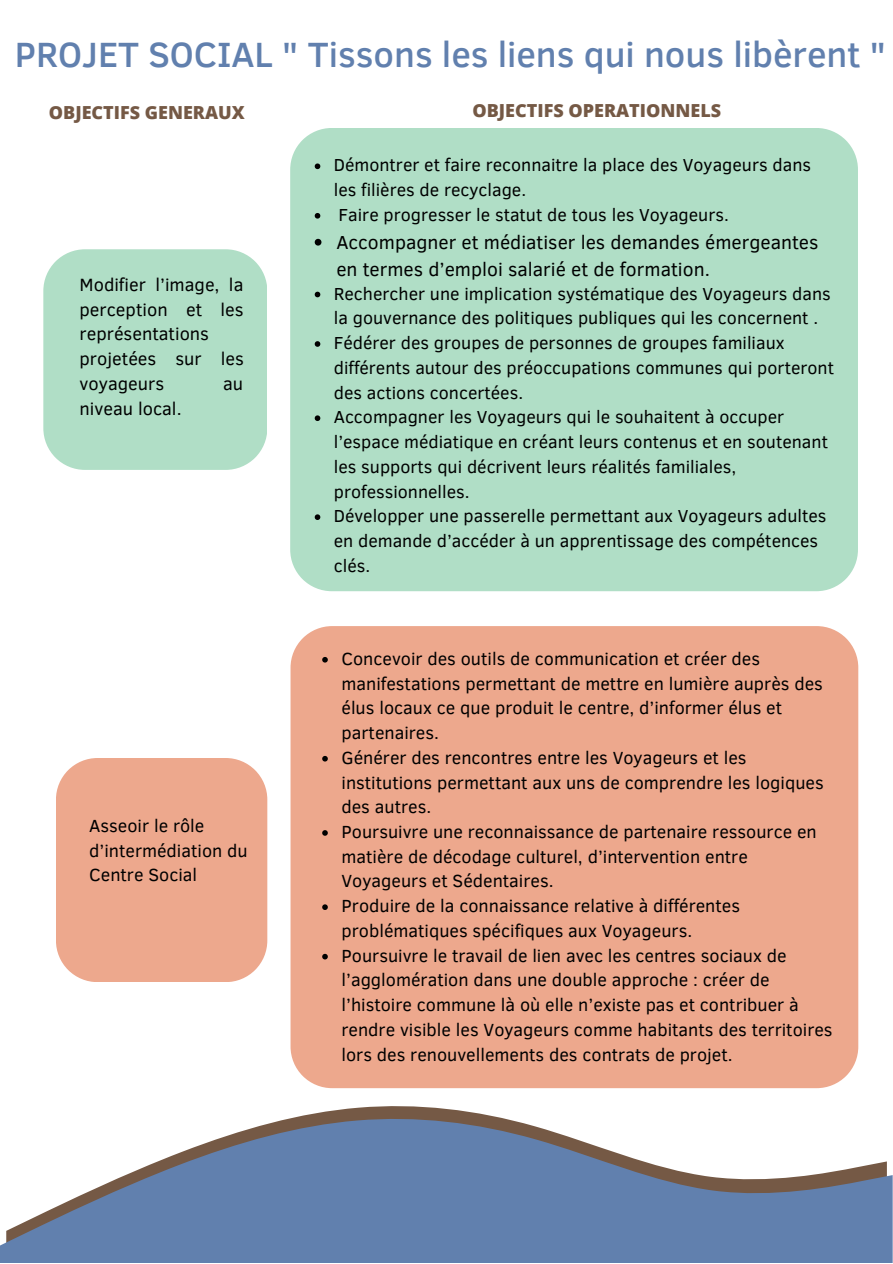
<style>
.page{position:relative;width:893px;height:1264px;background:#fff}
.page>*{position:absolute;margin:0;border:0;box-sizing:border-box;transform-origin:0 0}
.t1{font:500 36px "Clear Sans";color:#6180ae}
.t2{font:19.35px/27px "Clear Sans";color:#000}
.t3{font:18.15px/24.8px "Clear Sans";color:#000}
.t4{font:18px/24.8px "Clear Sans";color:#000}
.t5{font:800 18px "Open Sans";color:#755945}
.t6{font:17.85px/24.8px "Clear Sans";color:#000}
</style>
<div class="page">
<svg style="left:307px;top:1106px;width:180px;height:9px;fill:#755945"></svg>
<svg style="left:0;top:1115px;width:892px;height:147px;fill:#6180ae"></svg>
<div style="left:290px;top:626px;width:568px;height:462px;background:#eda88d"></div>
<div style="left:290px;top:128px;width:567px;height:463px;background:#b0dec6"></div>
<div style="left:56px;top:758px;width:211px;height:223px;background:#eda88d"></div>
<div style="left:43px;top:249px;width:224px;height:221px;background:#b0dec6"></div>
<svg style="left:315px;top:163px;width:5px;height:6px"></svg>
<svg style="left:315px;top:213px;width:5px;height:5px"></svg>
<svg style="left:315px;top:239px;width:6px;height:6px"></svg>
<svg style="left:315px;top:292px;width:5px;height:5px"></svg>
<svg style="left:315px;top:341px;width:5px;height:6px"></svg>
<svg style="left:315px;top:415px;width:5px;height:6px"></svg>
<svg style="left:315px;top:514px;width:5px;height:6px"></svg>
<svg style="left:322px;top:657px;width:6px;height:5px"></svg>
<svg style="left:322px;top:756px;width:6px;height:5px"></svg>
<svg style="left:322px;top:830px;width:6px;height:5px"></svg>
<svg style="left:322px;top:904px;width:6px;height:6px"></svg>
<svg style="left:322px;top:953px;width:6px;height:6px"></svg>
<p class="t1" style="left:15px;top:28px;width:872px">PROJET SOCIAL " Tissons les liens qui nous libèrent "</p>
<p class="t5" style="left:49px;top:100px;width:197px">OBJECTIFS GENERAUX</p>
<p class="t5" style="left:472px;top:98px;width:250px">OBJECTIFS OPERATIONNELS</p>
<p class="t3" style="left:80px;top:271px;width:166px">Modifier l’image, la perception et les représentations projetées sur les voyageurs</p>
<p class="t3" style="left:223px;top:370px;width:22px">au</p>
<p class="t3" style="left:80px;top:395px;width:103px">niveau local.</p>
<p class="t4" style="left:89px;top:812px;width:160px">Asseoir le rôle d’intermédiation du<br>Centre Social</p>
<p class="t6" style="left:334px;top:152px;width:479px">Démontrer et faire reconnaitre la place des Voyageurs dans les filières de recyclage.</p>
<p class="t6" style="left:338px;top:201px;width:392px">Faire progresser le statut de tous les Voyageurs.</p>
<p class="t2" style="left:336px;top:228px;width:483px">Accompagner et médiatiser les demandes émergeantes en termes d’emploi salarié et de formation.</p>
<p class="t6" style="left:334px;top:280px;width:498px">Rechercher une implication systématique des Voyageurs dans la gouvernance des politiques publiques qui les concernent .</p>
<p class="t6" style="left:334px;top:329px;width:501px">Fédérer des groupes de personnes de groupes familiaux différents autour des préoccupations communes qui porteront des actions concertées.</p>
<p class="t6" style="left:334px;top:404px;width:495px">Accompagner les Voyageurs qui le souhaitent à occuper l’espace médiatique en créant leurs contenus et en soutenant les supports qui décrivent leurs réalités familiales, professionnelles.</p>
<p class="t6" style="left:334px;top:502px;width:494px">Développer une passerelle permettant aux Voyageurs adultes en demande d’accéder à un apprentissage des compétences clés.</p>
<p class="t4" style="left:341px;top:645px;width:483px">Concevoir des outils de communication et créer des manifestations permettant de mettre en lumière auprès des élus locaux ce que produit le centre, d’informer élus et partenaires.</p>
<p class="t4" style="left:341px;top:744px;width:483px">Générer des rencontres entre les Voyageurs et les institutions permettant aux uns de comprendre les logiques des autres.</p>
<p class="t4" style="left:341px;top:818px;width:476px">Poursuivre une reconnaissance de partenaire ressource en matière de décodage culturel, d’intervention entre<br>Voyageurs et Sédentaires.</p>
<p class="t4" style="left:341px;top:892px;width:400px">Produire de la connaissance relative à différentes problématiques spécifiques aux Voyageurs.</p>
<p class="t4" style="left:341px;top:942px;width:492px">Poursuivre le travail de lien avec les centres sociaux de l’agglomération dans une double approche : créer de l’histoire commune là où elle n’existe pas et contribuer à rendre visible les Voyageurs comme habitants des territoires lors des renouvellements des contrats de projet.</p>
</div>
